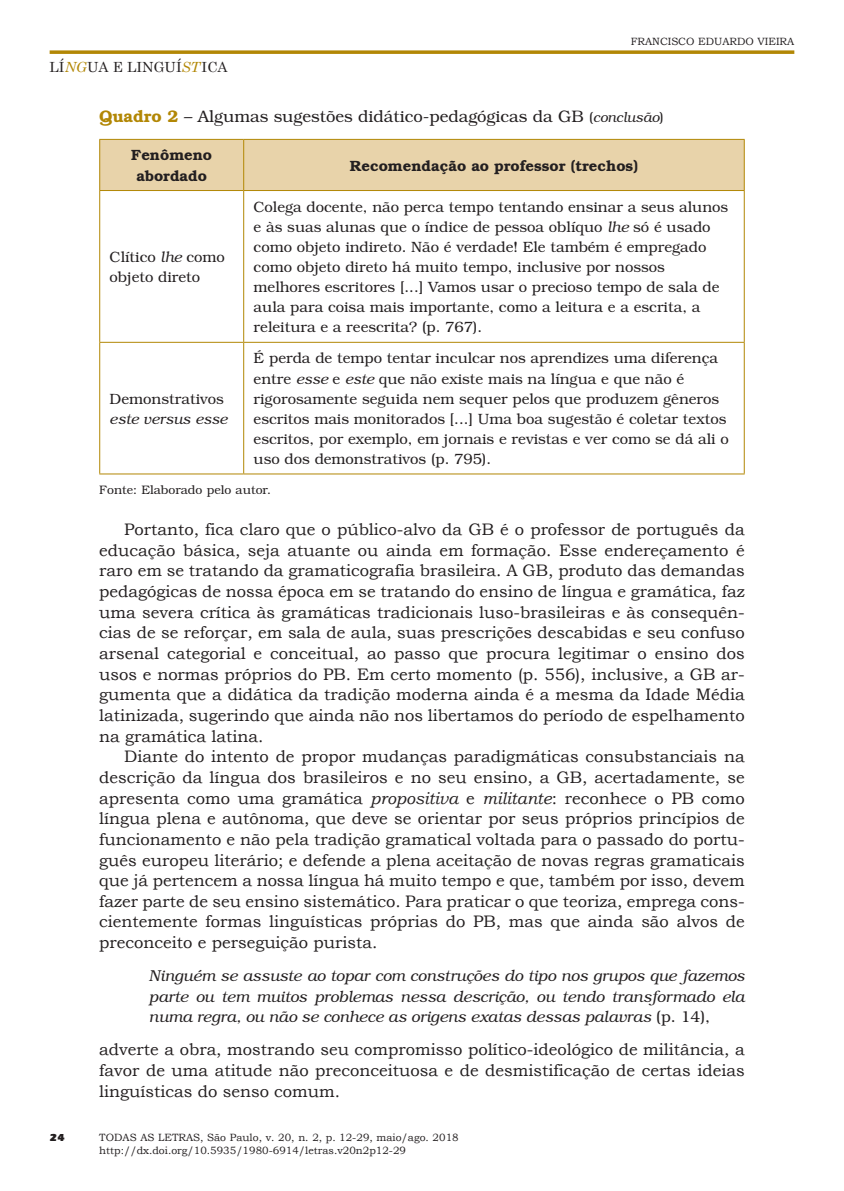
<style>
.page{position:relative;width:844px;height:1191px;background:#fff}
.page>*{position:absolute;margin:0;border:0;box-sizing:border-box;transform-origin:0 0}
.t1{font:16.62px/20.7px "Bookman Old Style";color:#231f20;text-align:justify}
.t2{font:300 16.62px "Bookman";color:#231f20}
.t3{font:italic 300 15.75px/20.7px "Bookman";color:#231f20;text-align:justify}
.t4{font:300 14.88px/20.1px "Bookman";color:#231f20}
.t5{font:600 14.88px/20.1px "Bookman";color:#231f20;text-align:center}
.t6{font:italic 300 14.88px "Bookman";color:#231f20}
.t7{font:14px "Century Schoolbook";color:#231f20}
.t8{font:300 12.25px "Bookman";color:#231f20}
.t9{font:10.5px/12.6px "Bookman Old Style";color:#231f20}
.t10{font:900 10.5px "Itc Eras";color:#231f20}
.s1{font-style:italic;color:#b28705}
.s2{font-weight:600;color:#b28705}
.s3{font-size:14px}
.s4{font-style:italic;font-size:14px}
.s5{font-style:italic}
.s6{font-style:normal}
</style>
<div class="page">
<svg style="left:50px;top:50px;width:744px;height:4px;background:#bb9523"></svg>
<div style="left:100px;top:140px;width:643px;height:50px;background:#e8d3aa"></div>
<hr style="left:99px;top:139px;width:145px;height:1px;background:#b28705">
<hr style="left:99px;top:140px;width:1px;height:50px;background:#b28705">
<hr style="left:244px;top:139px;width:500px;height:1px;background:#b28705">
<hr style="left:243px;top:140px;width:1px;height:50px;background:#b28705">
<hr style="left:743px;top:140px;width:1px;height:50px;background:#b28705">
<hr style="left:99px;top:190px;width:145px;height:1px;background:#b28705">
<hr style="left:99px;top:191px;width:1px;height:151px;background:#b28705">
<hr style="left:244px;top:190px;width:500px;height:1px;background:#b28705">
<hr style="left:243px;top:191px;width:1px;height:151px;background:#b28705">
<hr style="left:743px;top:191px;width:1px;height:151px;background:#b28705">
<hr style="left:99px;top:342px;width:145px;height:1px;background:#b28705">
<hr style="left:99px;top:343px;width:1px;height:130px;background:#b28705">
<hr style="left:244px;top:342px;width:500px;height:1px;background:#b28705">
<hr style="left:243px;top:343px;width:1px;height:130px;background:#b28705">
<hr style="left:743px;top:343px;width:1px;height:130px;background:#b28705">
<hr style="left:99px;top:473px;width:145px;height:1px;background:#b28705">
<hr style="left:244px;top:473px;width:500px;height:1px;background:#b28705">
<p class="t7" style="left:50px;top:55px;width:179px">LÍ<span class="s1">NG</span>UA E LINGUÍ<span class="s1">ST</span>ICA</p>
<p class="t9" style="left:630px;top:35px;width:165px">Francisco Eduardo Vieira</p>
<p class="t2" style="left:99px;top:107px;width:565px"><span class="s2">Quadro 2</span> – Algumas sugestões didático-pedagógicas da GB <span class="s3">(</span><span class="s4">conclusão</span><span class="s3">)</span></p>
<p class="t5" style="left:131px;top:145px;width:82px">Fenômeno abordado</p>
<p class="t5" style="left:350px;top:155px;width:289px">Recomendação ao professor (trechos)</p>
<p class="t4" style="left:110px;top:247px;width:117px">Clítico <span class="s5">lhe</span> como objeto direto</p>
<p class="t4" style="left:253px;top:197px;width:476px">Colega docente, não perca tempo tentando ensinar a seus alunos e às suas alunas que o índice de pessoa oblíquo <span class="s5">lhe</span> só é usado como objeto indireto. Não é verdade! Ele também é empregado como objeto direto há muito tempo, inclusive por nossos melhores escritores [...] Vamos usar o precioso tempo de sala de aula para coisa mais importante, como a leitura e a escrita, a releitura e a reescrita? (p. 767).</p>
<p class="t10" style="left:50px;top:1131px;width:17px">24</p>
<p class="t4" style="left:253px;top:348px;width:476px">É perda de tempo tentar inculcar nos aprendizes uma diferença entre <span class="s5">esse</span> e <span class="s5">este</span> que não existe mais na língua e que não é rigorosamente seguida nem sequer pelos que produzem gêneros escritos mais monitorados [...] Uma boa sugestão é coletar textos escritos, por exemplo, em jornais e revistas e ver como se dá ali o uso dos demonstrativos (p. 795).</p>
<p class="t8" style="left:99px;top:482px;width:173px">Fonte: Elaborado pelo autor.</p>
<p class="t1" style="left:99px;top:519px;width:646px;text-indent:25px">Portanto, fica claro que o público-alvo da GB é o professor de português da educação básica, seja atuante ou ainda em formação. Esse endereçamento é raro em se tratando da gramaticografia brasileira. A GB, produto das demandas pedagógicas de nossa época em se tratando do ensino de língua e gramática, faz uma severa crítica às gramáticas tradicionais luso-brasileiras e às consequên&shy;cias de se reforçar, em sala de aula, suas prescrições descabidas e seu confuso arsenal categorial e conceitual, ao passo que procura legitimar o ensino dos usos e normas próprios do PB. Em certo momento (p. 556), inclusive, a GB ar&shy;gumenta que a didática da tradição moderna ainda é a mesma da Idade Média latinizada, sugerindo que ainda não nos libertamos do período de espelhamento na gramática latina.</p>
<p class="t1" style="left:99px;top:746px;width:646px;text-indent:25px">Diante do intento de propor mudanças paradigmáticas consubstanciais na descrição da língua dos brasileiros e no seu ensino, a GB, acertadamente, se apresenta como uma gramática <span class="s5">propositiva</span> e <span class="s5">militante</span>: reconhece o PB como língua plena e autônoma, que deve se orientar por seus próprios princípios de funcionamento e não pela tradição gramatical voltada para o passado do portu&shy;guês europeu literário; e defende a plena aceitação de novas regras gramaticais que já pertencem a nossa língua há muito tempo e que, também por isso, devem fazer parte de seu ensino sistemático. Para praticar o que teoriza, emprega cons&shy;cientemente formas linguísticas próprias do PB, mas que ainda são alvos de preconceito e perseguição purista.</p>
<p class="t3" style="left:149px;top:965px;width:597px">Ninguém se assuste ao topar com construções do tipo nos grupos que fazemos parte ou tem muitos problemas nessa descrição, ou tendo transformado ela numa regra, ou não se conhece as origens exatas dessas palavras <span class="s6">(p. 14),</span></p>
<p class="t1" style="left:99px;top:1039px;width:646px">adverte a obra, mostrando seu compromisso político-ideológico de militância, a favor de uma atitude não preconceituosa e de desmistificação de certas ideias linguísticas do senso comum.</p>
<p class="t4" style="left:110px;top:389px;width:116px">Demonstrativos</p>
<p class="t6" style="left:110px;top:411px;width:119px">este versus esse</p>
<p class="t9" style="left:99px;top:1131px;width:361px">TODAS AS LETRAS, São Paulo, v. 20, n. 2, p. 12-29, maio/ago. 2018 http://dx.doi.org/10.5935/1980-6914/letras.v20n2p12-29</p>
</div>
